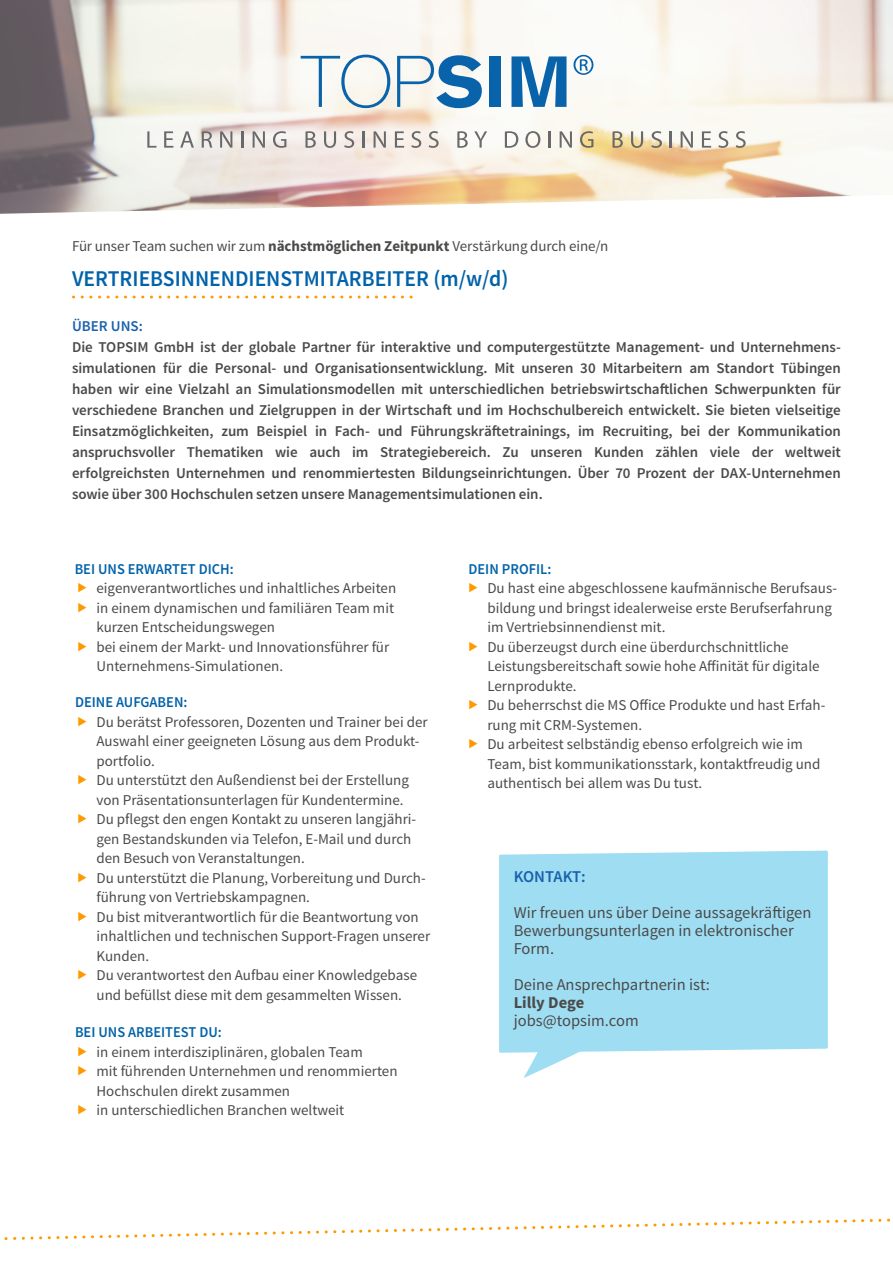
<style>
.page{position:relative;width:893px;height:1263px;background:#fff}
.page>*{position:absolute;margin:0;border:0;box-sizing:border-box;transform-origin:0 0}
.t1{font:600 22.5px "Source Sans Pro";color:#0062a9;scale:.96 1}
.t2{font:16.5px/18px "Source Sans Pro";color:#4a4a49}
.t3{font:700 16.5px "Source Sans Pro";color:#4a4a49}
.t4{font:600 16.5px "Source Sans Pro";letter-spacing:-.01em;color:#1961ac}
.t5{font:15px/19.5px "Source Sans Pro";color:#4a4a49}
.t6{font:600 15px/21px "Source Sans Pro";letter-spacing:-.005em;color:#4a4a49;text-align:justify}
.t7{font:600 15px "Source Sans Pro";color:#0062a9;scale:.96 1}
.t8{font:600 15px "Source Sans Pro";color:#1961ac}
.s1{font-weight:700}
</style>
<div class="page">
<svg style="left:74px;top:296px;width:339px;height:3px"></svg>
<svg style="left:4px;top:1218px;width:887px;height:23px"></svg>
<img style="left:0;top:0;width:893px;height:214px">
<svg style="left:301px;top:55px;width:89px;height:53px"></svg>
<svg style="left:397px;top:55px;width:85px;height:53px"></svg>
<div style="left:489px;top:56px;width:12px;height:51px;background:#0963aa"></div>
<svg style="left:511px;top:56px;width:55px;height:51px"></svg>
<svg style="left:147px;top:131px;width:9px;height:17px"></svg>
<svg style="left:164px;top:131px;width:9px;height:17px"></svg>
<svg style="left:180px;top:131px;width:14px;height:17px"></svg>
<svg style="left:202px;top:131px;width:10px;height:17px"></svg>
<svg style="left:220px;top:131px;width:12px;height:17px"></svg>
<hr style="left:241px;top:131px;width:3px;height:17px;background:#68696a">
<svg style="left:253px;top:131px;width:12px;height:17px"></svg>
<svg style="left:273px;top:131px;width:13px;height:17px"></svg>
<svg style="left:305px;top:131px;width:11px;height:17px"></svg>
<svg style="left:324px;top:131px;width:12px;height:17px"></svg>
<svg style="left:344px;top:131px;width:10px;height:17px"></svg>
<hr style="left:362px;top:131px;width:3px;height:17px;background:#68696a">
<svg style="left:374px;top:131px;width:12px;height:17px"></svg>
<svg style="left:395px;top:131px;width:9px;height:17px"></svg>
<svg style="left:411px;top:131px;width:10px;height:17px"></svg>
<svg style="left:429px;top:131px;width:10px;height:17px"></svg>
<svg style="left:457px;top:131px;width:11px;height:17px"></svg>
<svg style="left:474px;top:131px;width:13px;height:17px"></svg>
<svg style="left:505px;top:131px;width:13px;height:17px"></svg>
<svg style="left:525px;top:131px;width:15px;height:17px"></svg>
<hr style="left:548px;top:131px;width:3px;height:17px;background:#68696a">
<svg style="left:560px;top:131px;width:12px;height:17px"></svg>
<svg style="left:580px;top:131px;width:13px;height:17px"></svg>
<svg style="left:612px;top:131px;width:11px;height:17px"></svg>
<svg style="left:631px;top:131px;width:12px;height:17px"></svg>
<svg style="left:651px;top:131px;width:11px;height:17px"></svg>
<hr style="left:669px;top:131px;width:3px;height:17px;background:#68696a">
<svg style="left:681px;top:131px;width:12px;height:17px"></svg>
<svg style="left:702px;top:131px;width:9px;height:17px"></svg>
<svg style="left:718px;top:131px;width:10px;height:17px"></svg>
<svg style="left:736px;top:131px;width:10px;height:17px"></svg>
<svg style="left:573px;top:55px;width:20px;height:20px"></svg>
<svg style="left:524px;top:1053px;width:53px;height:25px"></svg>
<div style="left:499px;top:850px;width:329px;height:203px;background:#9fddf3"></div>
<p class="t5" style="left:72px;top:236px;width:538px">Für unser Team suchen wir zum <span class="s1">nächstmöglichen Zeitpunkt</span> Verstärkung durch eine/n</p>
<h1 class="t1" style="left:72px;top:265px;width:456px">VERTRIEBSINNENDIENSTMITARBEITER (m/w/d)</h1>
<p class="t8" style="left:72px;top:316px;width:72px">ÜBER UNS:</p>
<p class="t6" style="left:72px;top:337px;width:770px">Die TOPSIM GmbH ist der globale Partner für interaktive und computergestützte Management- und Unternehmens&shy;simulationen für die Personal- und Organisationsentwicklung. Mit unseren 30 Mitarbeitern am Standort Tübingen haben wir eine Vielzahl an Simulationsmodellen mit unterschiedlichen betriebswirtschaftlichen Schwerpunkten für verschiedene Branchen und Zielgruppen in der Wirtschaft und im Hochschulbereich entwickelt. Sie bieten vielseitige Einsatzmöglichkeiten, zum Beispiel in Fach- und Führungskräftetrainings, im Recruiting, bei der Kommunikation anspruchsvoller Thematiken wie auch im Strategiebereich. Zu unseren Kunden zählen viele der weltweit erfolgreichsten Unternehmen und renommiertesten Bildungseinrichtungen. Über 70 Prozent der DAX-Unternehmen sowie über 300 Hochschulen setzen unsere Managementsimulationen ein.</p>
<p class="t7" style="left:75px;top:559px;width:167px">BEI UNS ERWARTET DICH:</p>
<p class="t5" style="left:97px;top:579px;width:301px">eigenverantwortliches und inhaltliches Arbeiten in einem dynamischen und familiären Team mit kurzen Entscheidungswegen<br>bei einem der Markt- und Innovationsführer für Unternehmens-Simulationen.</p>
<p class="t7" style="left:75px;top:693px;width:119px">DEINE AUFGABEN:</p>
<p class="t5" style="left:97px;top:712px;width:335px">Du berätst Professoren, Dozenten und Trainer bei der Auswahl einer geeigneten Lösung aus dem Produkt&shy;portfolio.<br>Du unterstützt den Außendienst bei der Erstellung von Präsentationsunterlagen für Kundentermine.<br>Du pflegst den engen Kontakt zu unseren langjähri&shy;gen Bestandskunden via Telefon, E-Mail und durch den Besuch von Veranstaltungen.<br>Du unterstützt die Planung, Vorbereitung und Durch&shy;führung von Vertriebskampagnen.<br>Du bist mitverantwortlich für die Beantwortung von inhaltlichen und technischen Support-Fragen unserer Kunden.<br>Du verantwortest den Aufbau einer Knowledgebase und befüllst diese mit dem gesammelten Wissen.</p>
<p class="t7" style="left:75px;top:1023px;width:154px">BEI UNS ARBEITEST DU:</p>
<p class="t5" style="left:97px;top:1042px;width:303px">in einem interdisziplinären, globalen Team<br>mit führenden Unternehmen und renommierten Hochschulen direkt zusammen<br>in unterschiedlichen Branchen weltweit</p>
<p class="t7" style="left:468px;top:559px;width:88px">DEIN PROFIL:</p>
<p class="t5" style="left:487px;top:579px;width:351px">Du hast eine abgeschlossene kaufmännische Berufsaus&shy;bildung und bringst idealerweise erste Berufserfahrung im Vertriebsinnendienst mit.<br>Du überzeugst durch eine überdurchschnittliche Leistungsbereitschaft sowie hohe Affinität für digitale Lernprodukte.<br>Du beherrschst die MS Office Produkte und hast Erfah&shy;rung mit CRM-Systemen.<br>Du arbeitest selbständig ebenso erfolgreich wie im Team, bist kommunikationsstark, kontaktfreudig und authentisch bei allem was Du tust.</p>
<p class="t4" style="left:514px;top:866px;width:73px">KONTAKT:</p>
<p class="t2" style="left:514px;top:904px;width:299px">Wir freuen uns über Deine aussagekräftigen<br>Bewerbungsunterlagen in elektronischer<br>Form.</p>
<p class="t2" style="left:514px;top:976px;width:198px">Deine Ansprechpartnerin ist:</p>
<p class="t3" style="left:514px;top:992px;width:72px">Lilly Dege</p>
<p class="t2" style="left:514px;top:1012px;width:127px">jobs@topsim.com</p>
</div>
